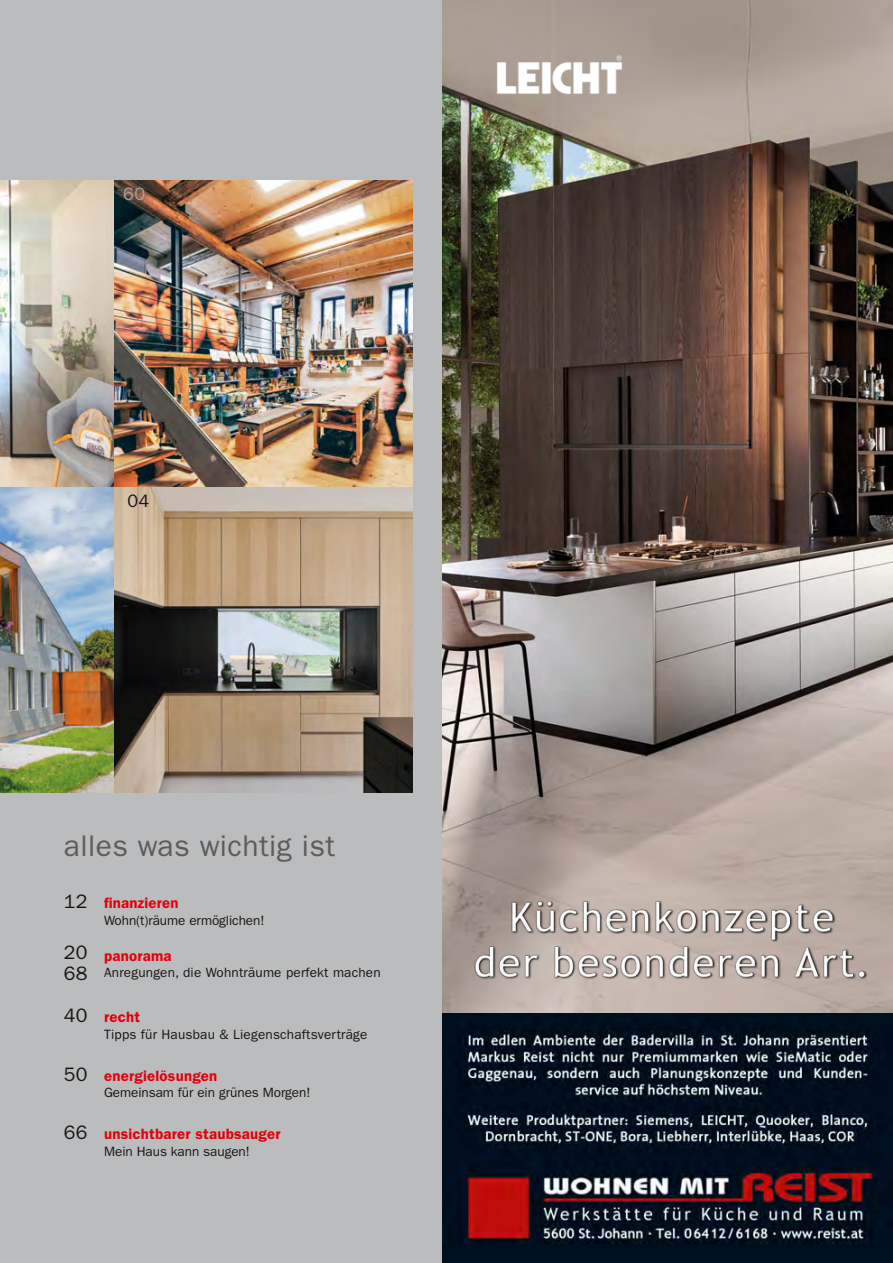
<style>
.page{position:relative;width:893px;height:1263px;background:#fff}
.page>*{position:absolute;margin:0;border:0;box-sizing:border-box;transform-origin:0 0}
.t1{font:30px "ITC Franklin Gothic Std";letter-spacing:.015em;color:#5d5c5b}
.t2{font:18px "ITC Franklin Gothic Std";color:#171615}
.t3{font:18px "ITC Franklin Gothic Std";color:#a2a2a1}
.t4{font:600 15px "ITC Franklin Gothic Std";letter-spacing:.015em;color:#e3000a}
.t5{font:13.5px "ITC Franklin Gothic Std";letter-spacing:.015em;color:#171615}
.t6{font:13.5px "ITC Franklin Gothic Std";letter-spacing:-.005em;color:#171615}
.s1{font-weight:400;font-size:19.5px;color:#171615}
.s2{font-size:19.5px}
</style>
<div class="page">
<div style="left:0;top:0;width:459px;height:1263px;background:#bbbcbd"></div>
<img style="left:0;top:180px;width:412px;height:612px">
<img style="left:442px;top:0;width:451px;height:1263px">
<img style="left:442px;top:857px;width:451px;height:199px">
<img style="left:442px;top:861px;width:451px;height:151px">
<img style="left:496px;top:55px;width:126px;height:40px">
<p class="t3" style="left:123px;top:187px;width:23px">60</p>
<p class="t2" style="left:128px;top:495px;width:23px">04</p>
<p class="t1" style="left:64px;top:835px;width:273px">alles was wichtig ist</p>
<p class="t4" style="left:64px;top:898px;width:116px"><span class="s1">12</span> finanzieren</p>
<p class="t6" style="left:104px;top:915px;width:162px">Wohn(t)räume ermöglichen!</p>
<p class="t4" style="left:64px;top:950px;width:109px"><span class="s1">20</span> panorama</p>
<p class="t5" style="left:64px;top:968px;width:318px"><span class="s2">68</span> Anregungen, die Wohnträume perfekt machen</p>
<p class="t4" style="left:64px;top:1012px;width:78px"><span class="s1">40</span> recht</p>
<p class="t5" style="left:104px;top:1029px;width:265px">Tipps für Hausbau &amp; Liegenschaftsverträge</p>
<p class="t4" style="left:64px;top:1070px;width:155px"><span class="s1">50</span> energielösungen</p>
<p class="t6" style="left:104px;top:1088px;width:208px">Gemeinsam für ein grünes Morgen!</p>
<p class="t4" style="left:64px;top:1129px;width:218px"><span class="s1">66</span> unsichtbarer staubsauger</p>
<p class="t6" style="left:104px;top:1146px;width:147px">Mein Haus kann saugen!</p>
</div>
